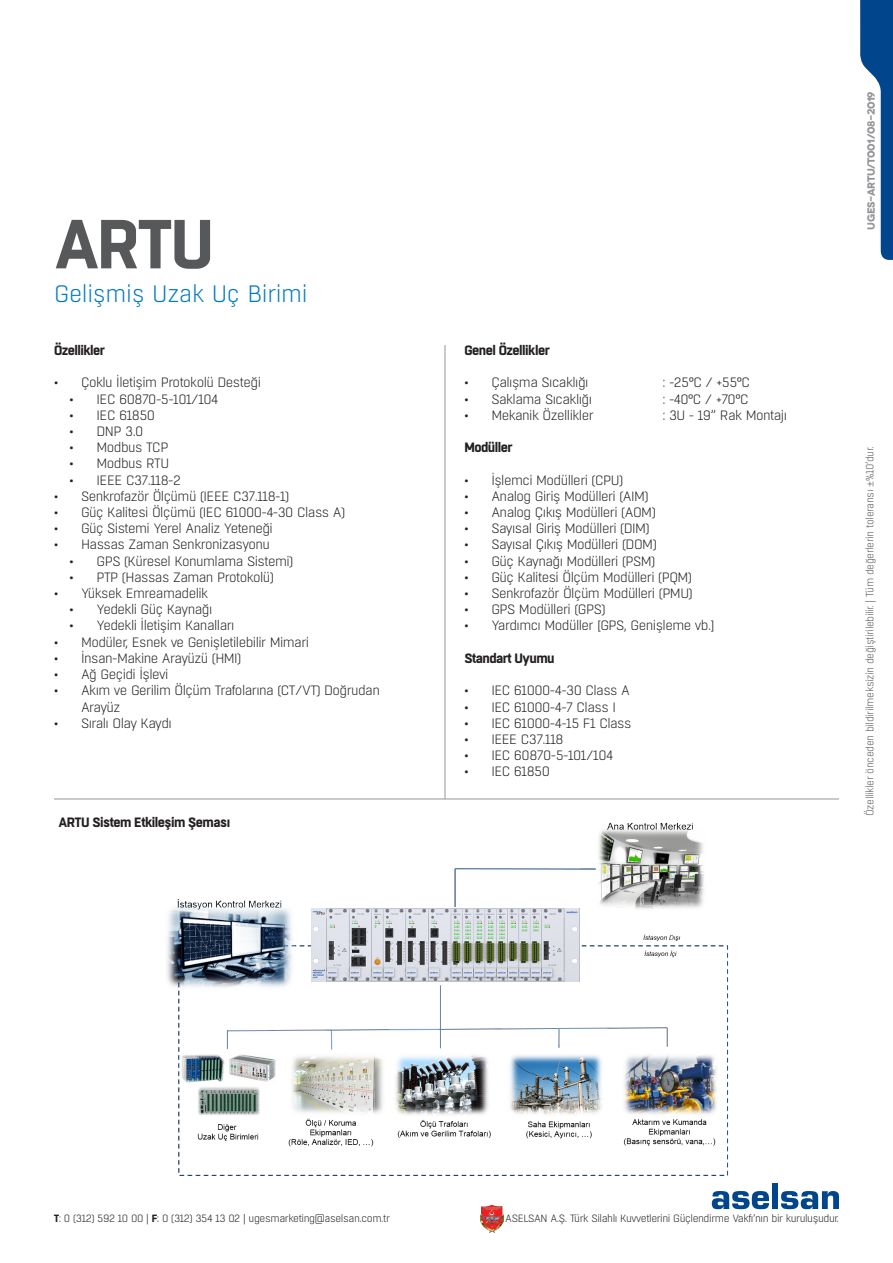
<style>
.page{position:relative;width:893px;height:1263px;background:#fff}
.page>*{position:absolute;margin:0;border:0;box-sizing:border-box;transform-origin:0 0}
.t1{font:700 69.15px "Boxed";color:#57585a}
.t2{font:300 23.7px "Boxed";letter-spacing:-.015em;color:#007ac2}
.t3{font:300 13.5px/16.2px "Boxed";letter-spacing:-.04em;color:#231f20}
.sda{font:700 13.5px "Boxed";letter-spacing:-.04em;color:#231f20}
.t4{font:300 10.5px "Boxed";letter-spacing:-.04em;color:#231f20}
.t5{font:300 10.5px "Boxed";letter-spacing:-.04em;color:#57585a}
.t6{font:700 10.5px "Novecentowide";letter-spacing:-.04em;color:#939598}
.s1{font-family:"Minion Pro";font-weight:400}
.s2{font-weight:700}
</style>
<div class="page">
<img style="left:480px;top:1204px;width:23px;height:28px">
<svg style="left:712px;top:1191px;width:57px;height:18px"></svg>
<div style="left:772px;top:1183px;width:6px;height:26px;background:#01468c"></div>
<svg style="left:781px;top:1191px;width:58px;height:18px"></svg>
<svg style="left:860px;top:0;width:33px;height:260px"></svg>
<hr style="left:445px;top:345px;width:1px;height:454px;background:#939598">
<hr style="left:54px;top:799px;width:785px;height:1px;background:#939598">
<img style="left:167px;top:822px;width:561px;height:353px">
<p class="t1" style="left:54px;top:198px;width:162px">ARTU</p>
<p class="t2" style="left:54px;top:279px;width:255px">Gelişmiş Uzak Uç Birimi</p>
<p class="sda" style="left:54px;top:341px;width:53px">Özellikler</p>
<p class="t3" style="left:54px;top:375px;width:208px">• Çoklu İletişim Protokolü Desteği</p>
<p class="t3" style="left:70px;top:391px;width:150px">• IEC 60870-5-101/104</p>
<p class="t3" style="left:70px;top:407px;width:87px">• IEC 61850</p>
<p class="t3" style="left:70px;top:423px;width:76px">• DNP 3.0</p>
<p class="t3" style="left:70px;top:440px;width:100px">• Modbus TCP</p>
<p class="t3" style="left:70px;top:456px;width:101px">• Modbus RTU</p>
<p class="t3" style="left:70px;top:472px;width:113px">• IEEE C37.118-2</p>
<p class="t3" style="left:54px;top:488px;width:237px">• Senkrofazör Ölçümü (IEEE C37.118-1)</p>
<p class="t3" style="left:54px;top:504px;width:293px">• Güç Kalitesi Ölçümü (IEC 61000-4-30 Class A)</p>
<p class="t3" style="left:54px;top:521px;width:220px">• Güç Sistemi Yerel Analiz Yeteneği</p>
<p class="t3" style="left:54px;top:537px;width:218px">• Hassas Zaman Senkronizasyonu</p>
<p class="t3" style="left:70px;top:553px;width:225px">• GPS (Küresel Konumlama Sistemi)</p>
<p class="t3" style="left:70px;top:569px;width:206px">• PTP (Hassas Zaman Protokolü)</p>
<p class="t3" style="left:54px;top:585px;width:156px">• Yüksek Emreamadelik</p>
<p class="t3" style="left:70px;top:602px;width:144px">• Yedekli Güç Kaynağı</p>
<p class="t3" style="left:70px;top:618px;width:167px">• Yedekli İletişim Kanalları</p>
<p class="t3" style="left:54px;top:634px;width:257px">• Modüler, Esnek ve Genişletilebilir Mimari</p>
<p class="t3" style="left:54px;top:650px;width:189px">• İnsan-Makine Arayüzü (HMI)</p>
<p class="t3" style="left:54px;top:666px;width:116px">• Ağ Geçidi İşlevi</p>
<p class="t3" style="left:81px;top:683px;width:301px;text-indent:-27px">• Akım ve Gerilim Ölçüm Trafolarına (CT/VT) Doğrudan<br>Arayüz</p>
<p class="t3" style="left:54px;top:715px;width:119px">• Sıralı Olay Kaydı</p>
<p class="sda" style="left:58px;top:813px;width:173px">ARTU Sistem Etkileşim Şeması</p>
<p class="sda" style="left:464px;top:341px;width:87px">Genel Özellikler</p>
<p class="t3" style="left:464px;top:375px;width:126px">• Çalışma Sıcaklığı</p>
<p class="t3" style="left:662px;top:375px;width:89px">: -25°C / +55°C</p>
<p class="t3" style="left:464px;top:391px;width:129px">• Saklama Sıcaklığı</p>
<p class="t3" style="left:662px;top:391px;width:88px">: -40°C / +70°C</p>
<p class="t3" style="left:464px;top:407px;width:131px">• Mekanik Özellikler</p>
<p class="t3" style="left:662px;top:407px;width:126px">: 3U - 19’’ Rak Montajı</p>
<p class="sda" style="left:464px;top:438px;width:50px">Modüller</p>
<p class="t3" style="left:464px;top:472px;width:160px">• İşlemci Modülleri (CPU)</p>
<p class="t3" style="left:464px;top:488px;width:186px">• Analog Giriş Modülleri (AIM)</p>
<p class="t3" style="left:464px;top:504px;width:193px">• Analog Çıkış Modülleri (AOM)</p>
<p class="t3" style="left:464px;top:521px;width:187px">• Sayısal Giriş Modülleri (DIM)</p>
<p class="t3" style="left:464px;top:537px;width:194px">• Sayısal Çıkış Modülleri (DOM)</p>
<p class="t3" style="left:464px;top:553px;width:192px">• Güç Kaynağı Modülleri (PSM)</p>
<p class="t3" style="left:464px;top:569px;width:229px">• Güç Kalitesi Ölçüm Modülleri (PQM)</p>
<p class="t3" style="left:464px;top:585px;width:230px">• Senkrofazör Ölçüm Modülleri (PMU)</p>
<p class="t3" style="left:464px;top:602px;width:143px">• GPS Modülleri (GPS)</p>
<p class="t3" style="left:464px;top:618px;width:252px">• Yardımcı Modüller [GPS, Genişleme vb.]</p>
<p class="sda" style="left:464px;top:649px;width:92px">Standart Uyumu</p>
<p class="t3" style="left:464px;top:683px;width:167px">• IEC 61000-4-30 Class A</p>
<p class="t3" style="left:464px;top:699px;width:153px">• IEC 61000-4-7 Class I</p>
<p class="t3" style="left:464px;top:715px;width:169px">• IEC 61000-4-15 F1 Class</p>
<p class="t3" style="left:464px;top:731px;width:101px">• IEEE C37.118</p>
<p class="t3" style="left:464px;top:747px;width:150px">• IEC 60870-5-101/104</p>
<p class="t3" style="left:464px;top:764px;width:87px">• IEC 61850</p>
<p class="t6" style="left:864px;top:229px;width:140px;rotate:-90deg">UGES-ARTU/T001/08-2019</p>
<p class="t5" style="left:863px;top:816px;width:371px;rotate:-90deg">Özellikler önceden bildirilmeksizin değiştirilebilir. | Tüm değerlerin toleransı <span class="s1">±</span>%10’dur.</p>
<p class="t4" style="left:54px;top:1212px;width:338px"><span class="s2">T</span>: 0 (312) 592 10 00 | <span class="s2">F</span>: 0 (312) 354 13 02 | ugesmarketing@aselsan.com.tr</p>
<p class="t4" style="left:505px;top:1212px;width:335px">ASELSAN A.Ş. Türk Silahlı Kuvvetlerini Güçlendirme Vakfı’nın bir kuruluşudur.</p>
</div>
